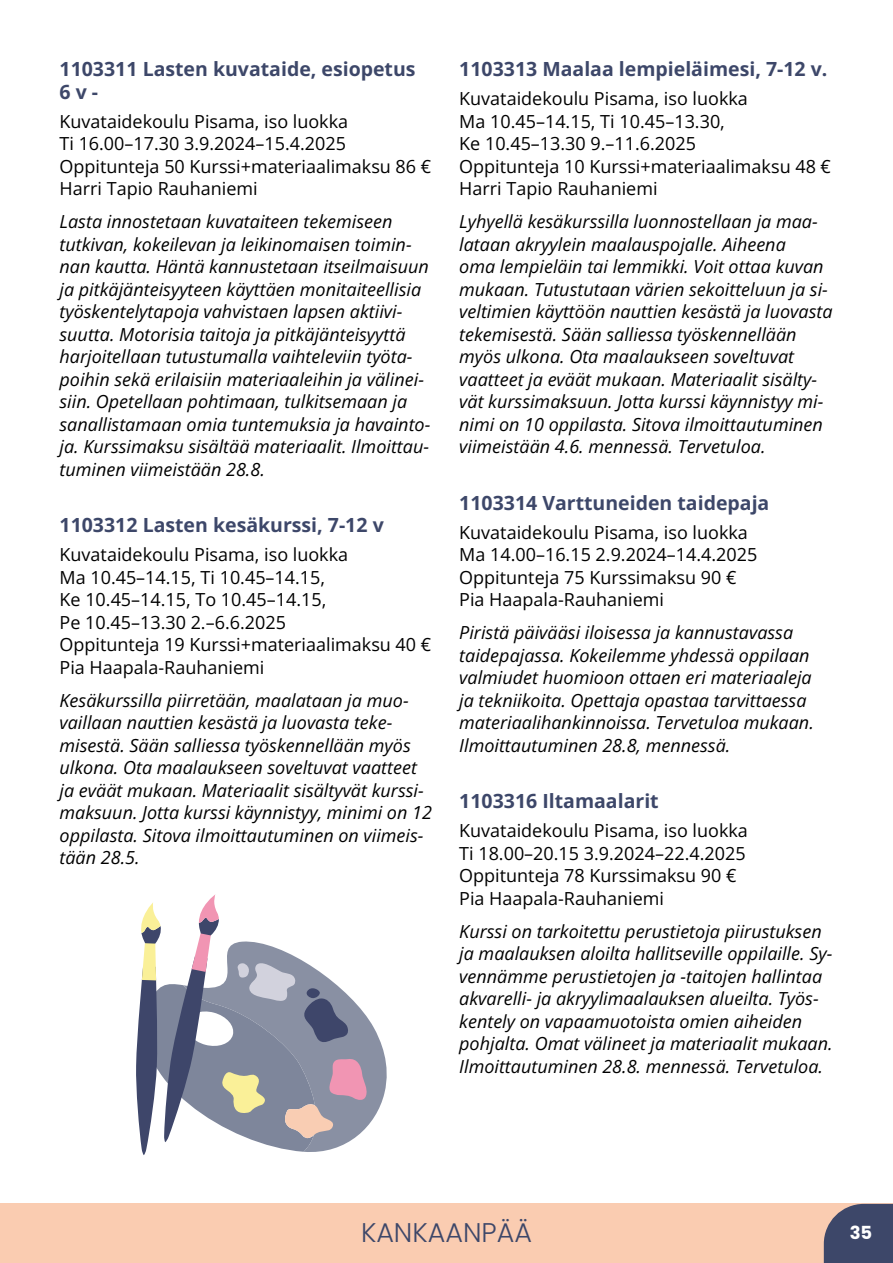
<style>
.page{position:relative;width:893px;height:1263px;background:#fff}
.page>*{position:absolute;margin:0;border:0;box-sizing:border-box;transform-origin:0 0}
.t1{font:300 27px "Poppins";color:#3d4769}
.t2{font:700 19.5px/22.5px "Open Sans";color:#3d4769}
.t3{font:italic 18px/22.5px "Open Sans";color:#000}
.t4{font:18px/22.5px "Open Sans";color:#000}
.t5{font:700 18px "Poppins";color:#fff}
</style>
<div class="page">
<div style="left:0;top:1204px;width:893px;height:59px;background:#faccb1"></div>
<svg style="left:136px;top:894px;width:251px;height:261px"></svg>
<svg style="left:824px;top:1204px;width:69px;height:59px"></svg>
<p class="t2" style="left:60px;top:57px;width:358px">1103311 Lasten kuvataide, esiopetus<br>6 v -</p>
<p class="t4" style="left:60px;top:109px;width:373px">Kuvataidekoulu Pisama, iso luokka<br>Ti 16.00–17.30 3.9.2024–15.4.2025<br>Oppitunteja 50 Kurssi+materiaalimaksu 86 € Harri Tapio Rauhaniemi</p>
<p class="t3" style="left:60px;top:210px;width:372px">Lasta innostetaan kuvataiteen tekemiseen tutkivan, kokeilevan ja leikinomaisen toimin&shy;nan kautta. Häntä kannustetaan itseilmaisuun ja pitkäjänteisyyteen käyttäen monitaiteellisia työskentelytapoja vahvistaen lapsen aktiivi&shy;suutta. Motorisia taitoja ja pitkäjänteisyyttä harjoitellaan tutustumalla vaihteleviin työta&shy;poihin sekä erilaisiin materiaaleihin ja välinei&shy;siin. Opetellaan pohtimaan, tulkitsemaan ja sanallistamaan omia tuntemuksia ja havainto&shy;ja. Kurssimaksu sisältää materiaalit. Ilmoittau&shy;tuminen viimeistään 28.8.</p>
<p class="t2" style="left:60px;top:513px;width:326px">1103312 Lasten kesäkurssi, 7-12 v</p>
<p class="t4" style="left:60px;top:543px;width:373px">Kuvataidekoulu Pisama, iso luokka<br>Ma 10.45–14.15, Ti 10.45–14.15,<br>Ke 10.45–14.15, To 10.45–14.15,<br>Pe 10.45–13.30 2.–6.6.2025<br>Oppitunteja 19 Kurssi+materiaalimaksu 40 € Pia Haapala-Rauhaniemi</p>
<p class="t3" style="left:60px;top:688px;width:374px">Kesäkurssilla piirretään, maalataan ja muo&shy;vaillaan nauttien kesästä ja luovasta teke&shy;misestä. Sään salliessa työskennellään myös ulkona. Ota maalaukseen soveltuvat vaatteet ja eväät mukaan. Materiaalit sisältyvät kurssi&shy;maksuun. Jotta kurssi käynnistyy, minimi on 12 oppilasta. Sitova ilmoittautuminen on viimeis&shy;tään 28.5.</p>
<p class="t2" style="left:459px;top:57px;width:370px">1103313 Maalaa lempieläimesi, 7-12 v.</p>
<p class="t4" style="left:459px;top:87px;width:373px">Kuvataidekoulu Pisama, iso luokka<br>Ma 10.45–14.15, Ti 10.45–13.30,<br>Ke 10.45–13.30 9.–11.6.2025<br>Oppitunteja 10 Kurssi+materiaalimaksu 48 € Harri Tapio Rauhaniemi</p>
<p class="t3" style="left:459px;top:210px;width:375px">Lyhyellä kesäkurssilla luonnostellaan ja maa&shy;lataan akryylein maalauspojalle. Aiheena<br>oma lempieläin tai lemmikki. Voit ottaa kuvan mukaan. Tutustutaan värien sekoitteluun ja si&shy;veltimien käyttöön nauttien kesästä ja luovasta tekemisestä. Sään salliessa työskennellään myös ulkona. Ota maalaukseen soveltuvat vaatteet ja eväät mukaan. Materiaalit sisälty&shy;vät kurssimaksuun. Jotta kurssi käynnistyy mi&shy;nimi on 10 oppilasta. Sitova ilmoittautuminen viimeistään 4.6. mennessä. Tervetuloa.</p>
<p class="t2" style="left:459px;top:491px;width:312px">1103314 Varttuneiden taidepaja</p>
<p class="t4" style="left:459px;top:520px;width:300px">Kuvataidekoulu Pisama, iso luokka<br>Ma 14.00–16.15 2.9.2024–14.4.2025<br>Oppitunteja 75 Kurssimaksu 90 €<br>Pia Haapala-Rauhaniemi</p>
<p class="t3" style="left:459px;top:621px;width:356px">Piristä päivääsi iloisessa ja kannustavassa taidepajassa. Kokeilemme yhdessä oppilaan valmiudet huomioon ottaen eri materiaaleja ja tekniikoita. Opettaja opastaa tarvittaessa materiaalihankinnoissa. Tervetuloa mukaan.<br>Ilmoittautuminen 28.8, mennessä.</p>
<p class="t2" style="left:459px;top:789px;width:201px">1103316 Iltamaalarit</p>
<p class="t4" style="left:459px;top:819px;width:290px">Kuvataidekoulu Pisama, iso luokka<br>Ti 18.00–20.15 3.9.2024–22.4.2025<br>Oppitunteja 78 Kurssimaksu 90 €<br>Pia Haapala-Rauhaniemi</p>
<p class="t3" style="left:459px;top:919px;width:375px">Kurssi on tarkoitettu perustietoja piirustuksen ja maalauksen aloilta hallitseville oppilaille. Sy&shy;vennämme perustietojen ja -taitojen hallintaa akvarelli- ja akryylimaalauksen alueilta. Työs&shy;kentely on vapaamuotoista omien aiheiden pohjalta. Omat välineet ja materiaalit mukaan.<br>Ilmoittautuminen 28.8. mennessä. Tervetuloa.</p>
<h1 class="t1" style="left:361px;top:1216px;width:172px">KANKAANPÄÄ</h1>
<p class="t5" style="left:850px;top:1222px;width:24px">35</p>
</div>
